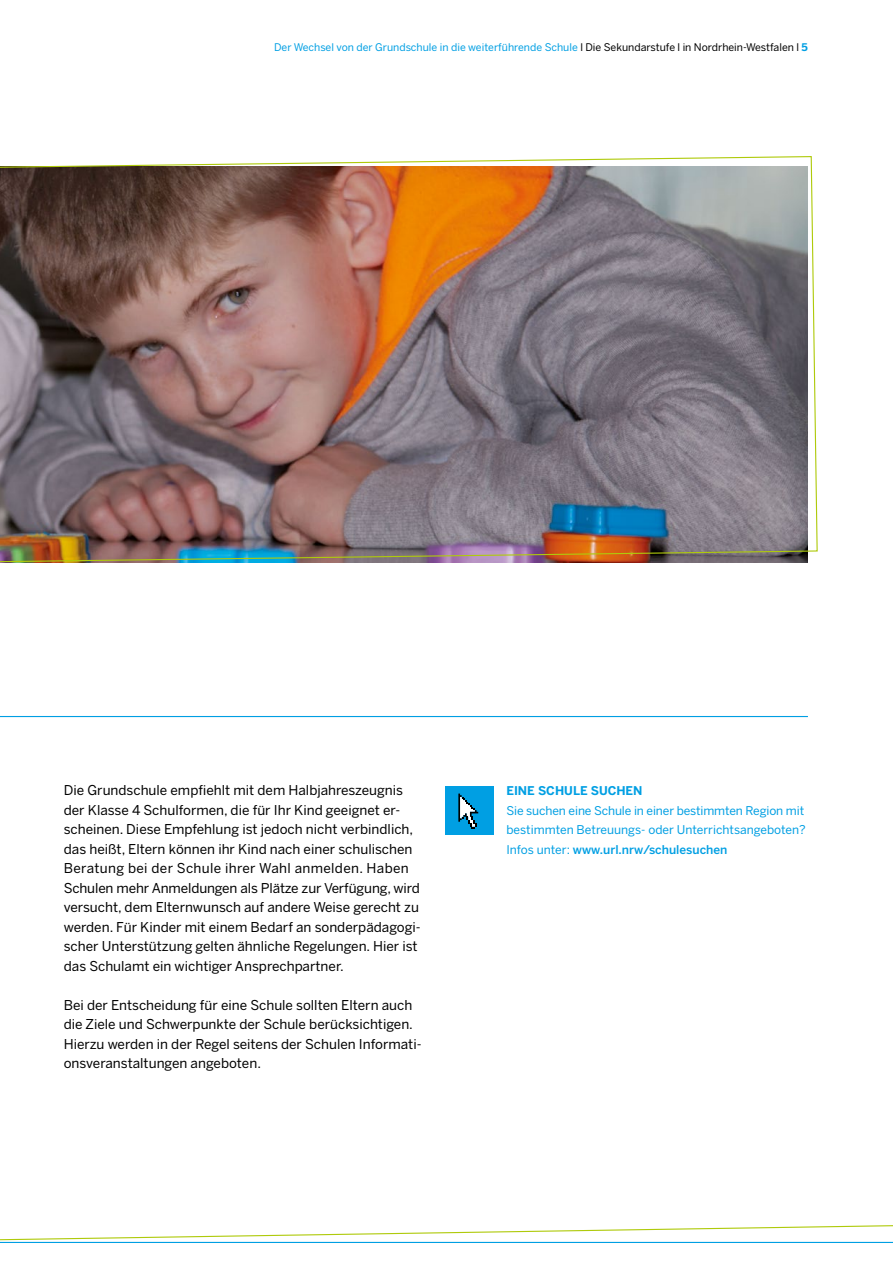
<style>
.page{position:relative;width:893px;height:1263px;background:#fff}
.page>*{position:absolute;margin:0;border:0;box-sizing:border-box;transform-origin:0 0}
.Fließtext{font:13.5px/19.5px "Benton Sans";color:#000}
.Infokasten_2{font:12px/19.5px "Benton Sans";letter-spacing:-.01em;color:#009fe3}
.Infokasten_2-2{font:500 12px "Benton Sans";color:#009fe3}
.Infokasten_2-3{font:700 12px "Benton Sans";color:#009fe3}
.Fließtext-2{font:10.5px "Benton Sans";color:#009fe3}
.s1{color:#000}
.s2{font-weight:700}
.s3{font-weight:400}
</style>
<div class="page">
<svg style="left:0;top:1225px;width:893px;height:18px"></svg>
<img style="left:0;top:156px;width:818px;height:407px">
<hr style="left:0;top:716px;width:808px;height:1px;background:#009fe3">
<div style="left:446px;top:787px;width:48px;height:48px;background:#009fe3"></div>
<svg style="left:458px;top:793px;width:20px;height:35px"></svg>
<p class="Fließtext-2" style="left:274px;top:41px;width:535px">Der Wechsel von der Grundschule in die weiterführende Schule <span class="s1">l Die Sekundarstufe l in Nordrhein-Westfalen l</span> <span class="s2">5</span></p>
<p class="Fließtext" style="left:64px;top:780px;width:358px">Die Grundschule empfiehlt mit dem Halbjahreszeugnis der Klasse 4 Schulformen, die für Ihr Kind geeignet er&shy;scheinen. Diese Empfehlung ist jedoch nicht verbindlich, das heißt, Eltern können ihr Kind nach einer schulischen Beratung bei der Schule ihrer Wahl anmelden. Haben Schulen mehr Anmeldungen als Plätze zur Verfügung, wird versucht, dem Elternwunsch auf andere Weise gerecht zu werden. Für Kinder mit einem Bedarf an sonderpädagogi&shy;scher Unterstützung gelten ähnliche Regelungen. Hier ist das Schulamt ein wichtiger Ansprechpartner.</p>
<p class="Fließtext" style="left:64px;top:995px;width:359px">Bei der Entscheidung für eine Schule sollten Eltern auch die Ziele und Schwerpunkte der Schule berücksichtigen.<br>Hierzu werden in der Regel seitens der Schulen Informati&shy;onsveranstaltungen angeboten.</p>
<p class="Infokasten_2-3" style="left:506px;top:783px;width:138px">EINE SCHULE SUCHEN</p>
<p class="Infokasten_2" style="left:506px;top:800px;width:301px">Sie suchen eine Schule in einer bestimmten Region mit bestimmten Betreuungs- oder Unterrichtsangeboten?</p>
<p class="Infokasten_2-2" style="left:506px;top:842px;width:223px"><span class="s3">Infos unter:</span> www.url.nrw/schulesuchen</p>
</div>
